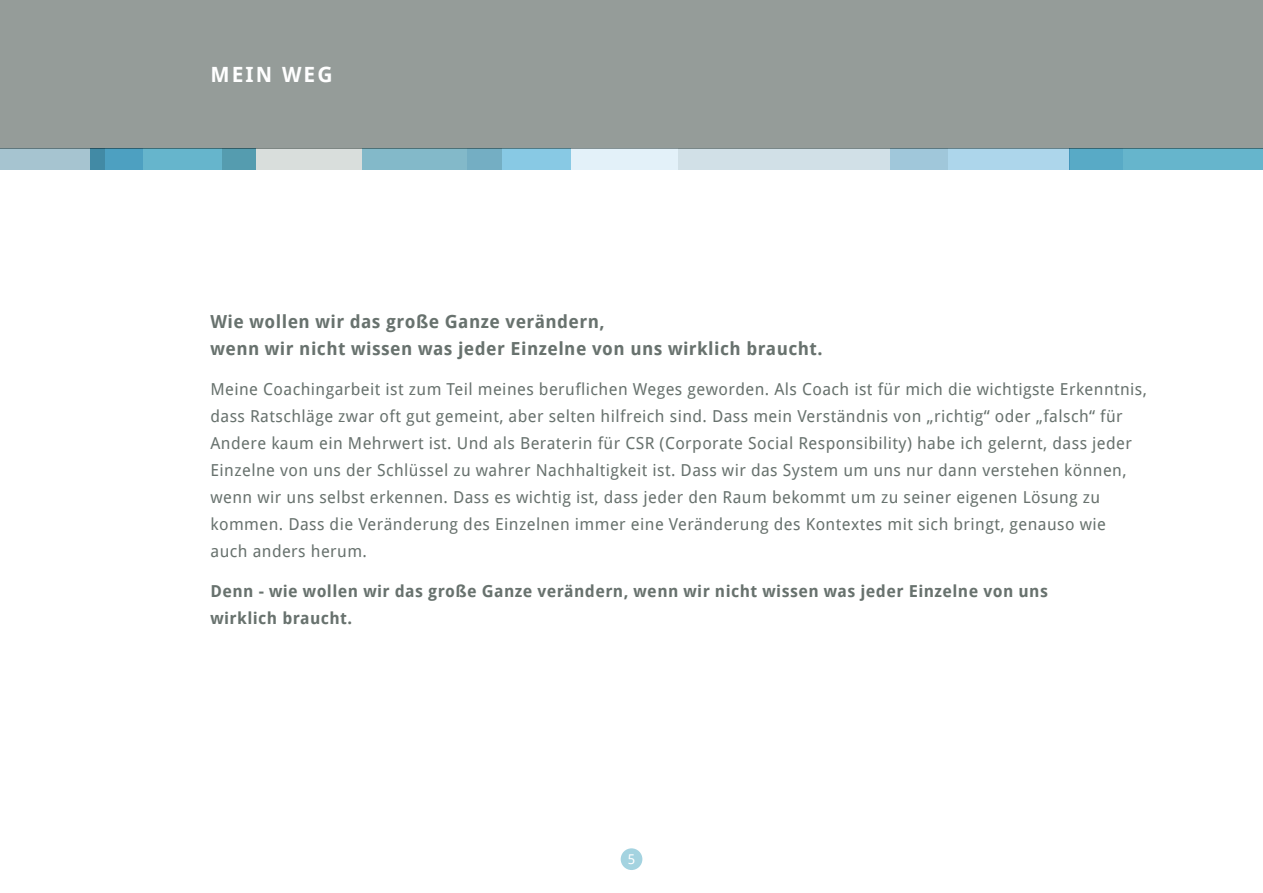
<style>
.page{position:relative;width:1263px;height:893px;background:#fff}
.page>*{position:absolute;margin:0;border:0;box-sizing:border-box;transform-origin:0 0}
.t1{font:700 21px "Droid Sans";letter-spacing:.1em;color:#fff}
.t2{font:700 18px/27px "Droid Sans";letter-spacing:.025em;color:#68726e}
.t3{font:16.5px/27px "Droid Sans";letter-spacing:.025em;color:#68726e}
.t4{font:700 16.5px/27px "Droid Sans";letter-spacing:.025em;color:#68726e}
.t5{font:13.5px "Droid Sans";color:#fff}
</style>
<div class="page">
<div style="left:0;top:0;width:1263px;height:149px;background:#959c99"></div>
<div style="left:1070px;top:149px;width:193px;height:21px;background:#66b5cc"></div>
<svg style="left:501px;top:149px;width:621px;height:21px;background:#b5d7e6"></svg>
<div style="left:90px;top:149px;width:166px;height:21px;background:#66b5cc"></div>
<svg style="left:0;top:149px;width:143px;height:21px;background:#83b4c7"></svg>
<svg style="left:222px;top:149px;width:279px;height:21px;background:#9cc2cc"></svg>
<div style="left:621px;top:848px;width:21px;height:22px;background:#a4d3e0;border-radius:50%"></div>
<p class="t1" style="left:210px;top:63px;width:124px">MEIN WEG</p>
<p class="t2" style="left:210px;top:308px;width:614px">Wie wollen wir das große Ganze verändern,<br>wenn wir nicht wissen was jeder Einzelne von uns wirklich braucht.</p>
<p class="t3" style="left:210px;top:376px;width:938px">Meine Coachingarbeit ist zum Teil meines beruflichen Weges geworden. Als Coach ist für mich die wichtigste Erkenntnis, dass Ratschläge zwar oft gut gemeint, aber selten hilfreich sind. Dass mein Verständnis von „richtig“ oder „falsch“ für Andere kaum ein Mehrwert ist. Und als Beraterin für CSR (Corporate Social Responsibility) habe ich gelernt, dass jeder Einzelne von uns der Schlüssel zu wahrer Nachhaltigkeit ist. Dass wir das System um uns nur dann verstehen können, wenn wir uns selbst erkennen. Dass es wichtig ist, dass jeder den Raum bekommt um zu seiner eigenen Lösung zu kommen. Dass die Veränderung des Einzelnen immer eine Veränderung des Kontextes mit sich bringt, genauso wie auch anders herum.</p>
<p class="t4" style="left:210px;top:578px;width:839px">Denn - wie wollen wir das große Ganze verändern, wenn wir nicht wissen was jeder Einzelne von uns wirklich braucht.</p>
<p class="t5" style="left:628px;top:851px;width:9px">5</p>
</div>
